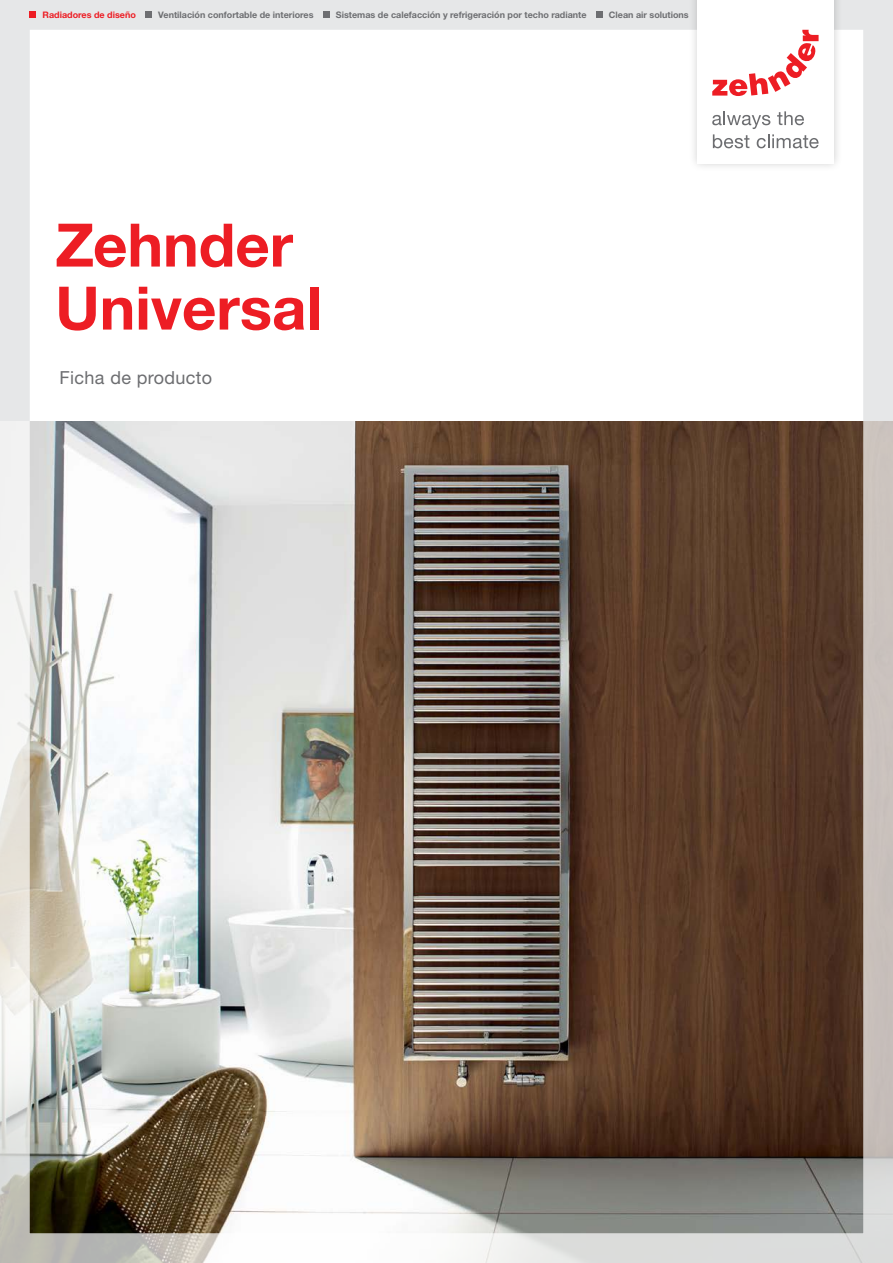
<style>
.page{position:relative;width:893px;height:1263px;background:#fff}
.page>*{position:absolute;margin:0;border:0;box-sizing:border-box;transform-origin:0 0}
.t1{font:700 60px/63px "Helvetica Neue LTW1 G";color:#ed1d24}
.t2{font:18px "Helvetica Neuefor Zehnder";letter-spacing:.02em;color:#6d6e71}
.t3{font:700 9px "Helvetica Neue LTW1 G";color:#6d6e71}
.t4{font:700 9px "Helvetica Neue LTW1 G";color:#ed1d24}
</style>
<div class="page">
<img style="left:0;top:421px;width:893px;height:842px">
<svg style="left:0;top:0;width:893px;height:421px"></svg>
<div style="left:688px;top:0;width:155px;height:173px;background:#000;opacity:.2"></div>
<div style="left:697px;top:0;width:136px;height:163px;background:#fff"></div>
<svg style="left:712px;top:30px;width:107px;height:66px"></svg>
<svg style="left:712px;top:111px;width:107px;height:37px"></svg>
<svg style="left:30px;top:12px;width:6px;height:6px"></svg>
<div style="left:145px;top:12px;width:7px;height:6px;background:#6d6e71"></div>
<div style="left:323px;top:12px;width:7px;height:6px;background:#6d6e71"></div>
<svg style="left:596px;top:12px;width:6px;height:6px"></svg>
<p class="t4" style="left:43px;top:9px;width:95px">Radiadores de diseño</p>
<p class="t3" style="left:158px;top:9px;width:157px">Ventilación confortable de interiores</p>
<p class="t3" style="left:336px;top:9px;width:252px">Sistemas de calefacción y refrigeración por techo radiante</p>
<p class="t3" style="left:609px;top:9px;width:81px">Clean air solutions</p>
<h1 class="t1" style="left:55px;top:213px;width:268px">Zehnder<br>Universal</h1>
<h2 class="t2" style="left:60px;top:366px;width:154px">Ficha de producto</h2>
</div>
